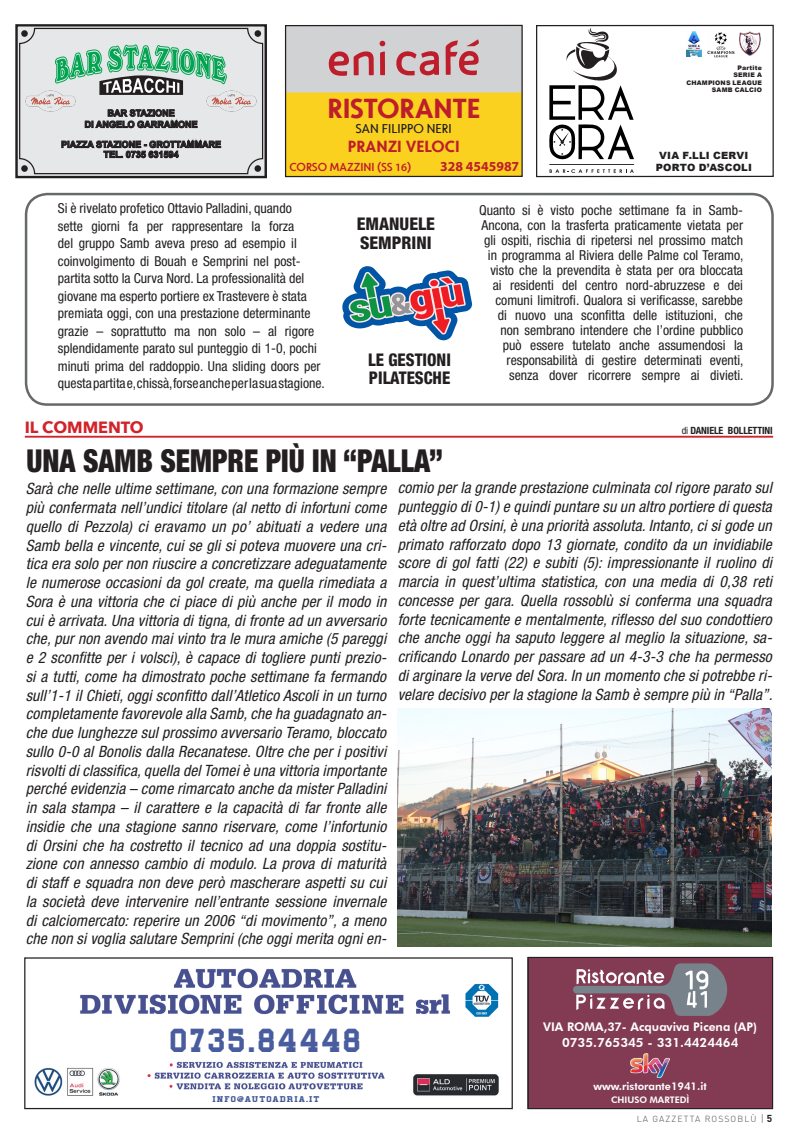
<style>
.page{position:relative;width:798px;height:1134px;background:#fff}
.page>*{position:absolute;margin:0;border:0;box-sizing:border-box;transform-origin:0 0}
.t1{font:900 condensed 31.62px "Helvetica Neue";color:#231f20;scale:.91 1}
.t2{font:29.88px "Joe College Serif NFW00";letter-spacing:.1em;color:#495d9e}
.t3{font:700 26.75px "Studio Gothic Trial";color:#be1d2c}
.t4{font:800 condensed 17.5px/17.5px "Helvetica Neue";color:#231f20;scale:.94 1}
.t5{font:800 condensed 17.5px "Helvetica Neue";color:#231f20}
.t6{font:700 16.25px "Avenir Next";color:#d1232a}
.t7{font:700 15.75px "Studio Gothic Trial";letter-spacing:-.005em;color:#be1d2c}
.t8{font:italic condensed 15.62px/18.8px "Helvetica Neue";letter-spacing:.01em;color:#231f20;text-align:justify}
.t9{font:condensed 13.75px/15px "Helvetica Neue";color:#231f20}
.t10{font:700 13.75px "Myriad Pro";color:#be1d2c}
.t11{font:800 12.62px "Futura BT";color:#fff}
.t12{font:12.5px "Studio Gothic Trial";color:#231f20}
.t13{font:800 11.88px "Futura BT";color:#fff}
.t14{font:500 11.25px "Studio Gothic Trial";color:#be1d2c}
.t15{font:800 10.62px "Futura BT";color:#fff}
.t16{font:900 10px "Arial";letter-spacing:.02em;color:#231f20}
.t17{font:700 condensed 10px "Helvetica Neue";letter-spacing:-.01em;color:#231f20}
.t18{font:700 9.12px/11.2px "Arial";color:#231f20;text-align:center}
.t19{font:800 9px "Futura BT";color:#fff}
.t20{font:300 8.75px "DIN";letter-spacing:.125em;color:#4b4c4d}
.t21{font:7.5px "Joe College Serif NFW00";letter-spacing:.12em;color:#445b99;scale:1.2 1}
.t22{font:900 6.25px "Arial";letter-spacing:.03em;color:#231f20}
.s1{font-family:"Myriad Pro";font-weight:600}
.s2{font-weight:400}
.s3{font-size:10px}
.s4{font-weight:700;font-size:10px;color:#231f20}
</style>
<div class="page">
<div style="left:285px;top:25px;width:237px;height:69px;background:#d1d2d4"></div>
<div style="left:287px;top:92px;width:233px;height:83px;background:#fbd120"></div>
<svg style="left:328px;top:51px;width:45px;height:25px"></svg>
<svg style="left:396px;top:51px;width:43px;height:25px"></svg>
<svg style="left:445px;top:39px;width:34px;height:36px"></svg>
<svg style="left:379px;top:41px;width:6px;height:34px"></svg>
<div style="left:285px;top:25px;width:237px;height:152px;border:1px solid #231f20"></div>
<svg style="left:549px;top:169px;width:84px;height:4px"></svg>
<hr style="left:549px;top:164px;width:85px;height:1px;background:#231f20">
<svg style="left:549px;top:28px;width:84px;height:132px"></svg>
<div style="left:536px;top:25px;width:237px;height:152px;border:1px solid #231f20"></div>
<svg style="left:527px;top:957px;width:245px;height:152px;background:#84485d"></svg>
<img style="left:686px;top:31px;width:15px;height:26px">
<img style="left:707px;top:32px;width:26px;height:25px">
<img style="left:739px;top:31px;width:21px;height:25px">
<svg style="left:15px;top:24px;width:252px;height:155px;background:#bac3c0"></svg>
<div style="left:25px;top:193px;width:748px;height:213px;border:2px solid #666969;border-radius:21px"></div>
<img style="left:397px;top:708px;width:374px;height:238px">
<hr style="left:25px;top:436px;width:747px;height:2px;background:#d1232a">
<img style="left:80px;top:968px;width:370px;height:46px">
<img style="left:147px;top:1061px;width:238px;height:29px">
<img style="left:34px;top:1067px;width:86px;height:29px">
<img style="left:413px;top:1074px;width:86px;height:22px">
<img style="left:465px;top:983px;width:34px;height:34px">
<div style="left:24px;top:957px;width:488px;height:152px;border:1px solid #231f20"></div>
<svg style="left:342px;top:266px;width:130px;height:74px"></svg>
<p class="t18" style="left:85px;top:108px;width:114px">BAR STAZIONE<br>DI ANGELO GARRAMONE</p>
<p class="t18" style="left:61px;top:140px;width:161px;line-height:10px">PIAZZA STAZIONE - GROTTAMMARE<br>TEL. 0735 631594</p>
<p class="t3" style="left:327px;top:91px;width:154px">RISTORANTE</p>
<p class="t12" style="left:356px;top:121px;width:97px">SAN FILIPPO NERI</p>
<p class="t7" style="left:348px;top:136px;width:113px">PRANZI VELOCI</p>
<p class="t14" style="left:289px;top:160px;width:123px">CORSO MAZZINI (SS <span class="s1">16</span>)</p>
<p class="t10" style="left:440px;top:158px;width:81px">328 4545987</p>
<p class="t22" style="left:737px;top:63px;width:26px">Partite</p>
<p class="t22" style="left:733px;top:70px;width:30px">SERIE A</p>
<p class="t22" style="left:686px;top:78px;width:77px">CHAMPIONS LEAGUE</p>
<p class="t22" style="left:711px;top:85px;width:51px">SAMB CALCIO</p>
<p class="t16" style="left:659px;top:148px;width:90px">VIA F.LLI CERVI</p>
<p class="t16" style="left:655px;top:160px;width:98px">PORTO D’ASCOLI</p>
<p class="t9" style="left:58px;top:200px;width:268px;line-height:17.5px">Si è rivelato profetico Ottavio Palladini, quando<br>sette giorni fa per rappresentare la forza<br>del gruppo Samb aveva preso ad esempio il coinvolgimento di Bouah e Semprini nel post&shy;partita sotto la Curva Nord. La professionalità del giovane ma esperto portiere ex Trastevere è stata premiata oggi, con una prestazione determinante grazie – soprattutto ma non solo – al rigore splendidamente parato sul punteggio di 1-0, pochi minuti prima del raddoppio. Una sliding doors per questa partita e, chissà, forse anche per la sua stagione.</p>
<p class="t9" style="left:479px;top:202px;width:266px;text-align:right">Quanto si è visto poche settimane fa in Samb-Ancona, con la trasferta praticamente vietata per gli ospiti, rischia di ripetersi nel prossimo match in programma al Riviera delle Palme col Teramo, visto che la prevendita è stata per ora bloccata ai residenti del centro nord-abruzzese e dei comuni limitrofi. Qualora si verificasse, sarebbe<br>di nuovo una sconfitta delle istituzioni, che non sembrano intendere che l’ordine pubblico può essere tutelato anche assumendosi la responsabilità di gestire determinati eventi, senza dover ricorrere sempre ai divieti.</p>
<p class="t5" style="left:356px;top:213px;width:80px">EMANUELE</p>
<p class="t5" style="left:360px;top:232px;width:73px">SEMPRINI</p>
<p class="t4" style="left:368px;top:351px;width:89px">LE GESTIONI<br>PILATESCHE</p>
<p class="t6" style="left:25px;top:413px;width:120px">IL COMMENTO</p>
<p class="t17" style="left:681px;top:424px;width:92px"><span class="s2">di</span> DANIELE BOLLETTINI</p>
<p class="t1" style="left:27px;top:442px;width:459px">UNA SAMB SEMPRE PIÙ IN “PALLA”</p>
<p class="t8" style="left:26px;top:479px;width:362px">Sarà che nelle ultime settimane, con una formazione sempre più confermata nell’undici titolare (al netto di infortuni come quello di Pezzola) ci eravamo un po’ abituati a vedere una Samb bella e vincente, cui se gli si poteva muovere una cri&shy;tica era solo per non riuscire a concretizzare adeguatamente le numerose occasioni da gol create, ma quella rimediata a Sora è una vittoria che ci piace di più anche per il modo in cui è arrivata. Una vittoria di tigna, di fronte ad un avversario che, pur non avendo mai vinto tra le mura amiche (5 pareggi e 2 sconfitte per i volsci), è capace di togliere punti prezio&shy;si a tutti, come ha dimostrato poche settimane fa fermando sull’1-1 il Chieti, oggi sconfitto dall’Atletico Ascoli in un turno completamente favorevole alla Samb, che ha guadagnato an&shy;che due lunghezze sul prossimo avversario Teramo, bloccato sullo 0-0 al Bonolis dalla Recanatese. Oltre che per i positivi risvolti di classifica, quella del Tomei è una vittoria importante perché evidenzia – come rimarcato anche da mister Palladini in sala stampa – il carattere e la capacità di far fronte alle insidie che una stagione sanno riservare, come l’infortunio di Orsini che ha costretto il tecnico ad una doppia sostitu&shy;zione con annesso cambio di modulo. La prova di maturità di staff e squadra non deve però mascherare aspetti su cui la società deve intervenire nell’entrante sessione invernale di calciomercato: reperire un 2006 “di movimento”, a meno che non si voglia salutare Semprini (che oggi merita ogni en-</p>
<p class="t8" style="left:397px;top:478px;width:376px">comio per la grande prestazione culminata col rigore parato sul punteggio di 0-1) e quindi puntare su un altro portiere di questa età oltre ad Orsini, è una priorità assoluta. Intanto, ci si gode un primato rafforzato dopo 13 giornate, condito da un invidiabile score di gol fatti (22) e subiti (5): impressionante il ruolino di marcia in quest’ultima statistica, con una media di 0,38 reti concesse per gara. Quella rossoblù si conferma una squadra forte tecnicamente e mentalmente, riflesso del suo condottiero che anche oggi ha saputo leggere al meglio la situazione, sa&shy;crificando Lonardo per passare ad un 4-3-3 che ha permesso di arginare la verve del Sora. In un momento che si potrebbe ri&shy;velare decisivo per la stagione la Samb è sempre più in “Palla”.</p>
<p class="t2" style="left:170px;top:1023px;width:192px">0735.84448</p>
<p class="t21" style="left:212px;top:1094px;width:91px">INFO@AUTOADRIA.IT</p>
<p class="t13" style="left:543px;top:1020px;width:215px">VIA ROMA,37- Acquaviva Picena (AP)</p>
<p class="t11" style="left:562px;top:1035px;width:178px">0735.765345 - 331.4424464</p>
<p class="t15" style="left:593px;top:1080px;width:115px">www.ristorante1941.it</p>
<p class="t19" style="left:610px;top:1094px;width:80px">CHIUSO MARTEDÌ</p>
<p class="t20" style="left:636px;top:1113px;width:137px">LA GAZZETTA ROSSOBLÙ <span class="s3">|</span> <span class="s4">5</span></p>
</div>
